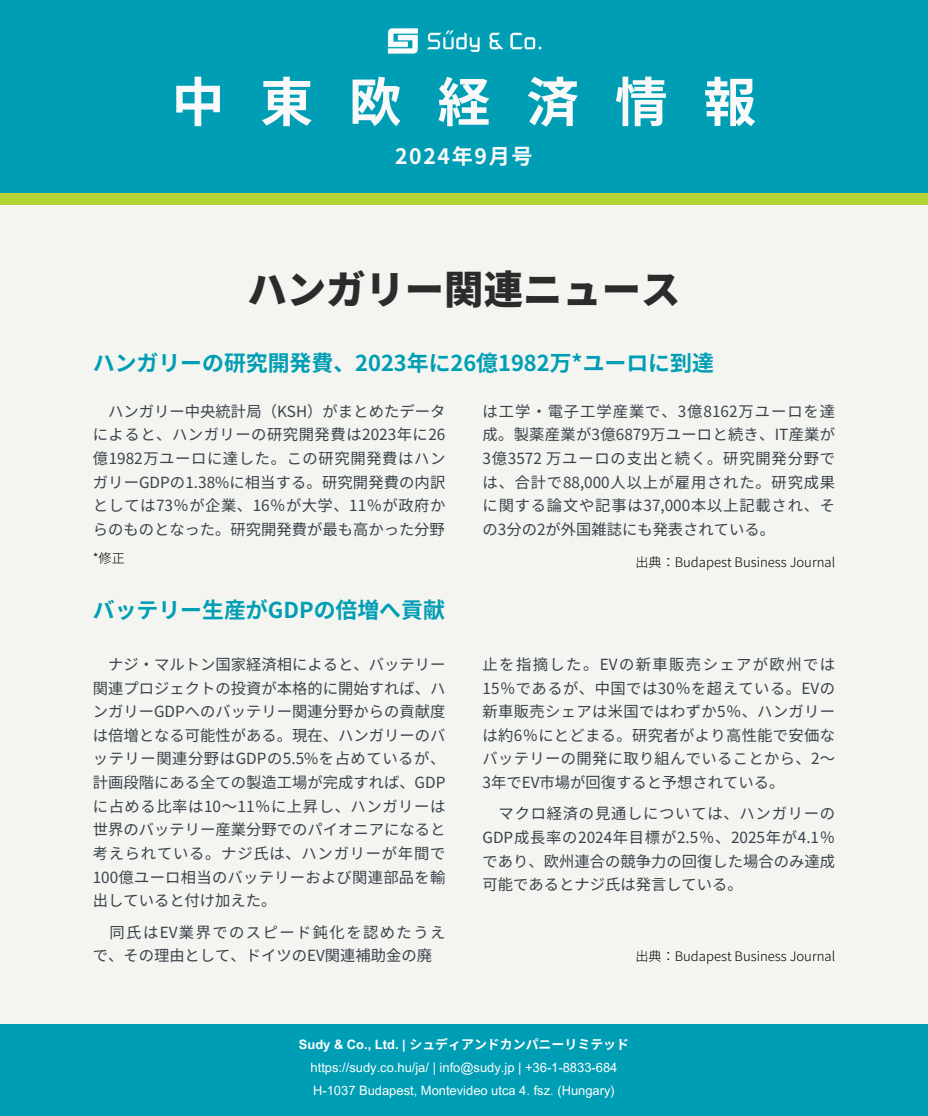
<style>
.page{position:relative;width:928px;height:1116px;background:#f4f5f0}
.page>*{position:absolute;margin:0;border:0;box-sizing:border-box;transform-origin:0 0}
.t1{font:700 53.02px "Noto Sans JP";letter-spacing:.67em;color:#f9f9f9}
.t2{font:900 39.38px "Noto Sans JP";color:#2a2c2c}
.t3{font:700 21.88px "Noto Sans JP";color:#009eb4}
.t4{font:700 21.18px "Noto Sans JP";letter-spacing:.08em;color:#f9f9f9}
.t5{font:15.31px/23.6px "Noto Sans JP";color:#39434c;text-align:justify}
.t6{font:15.31px/23.6px "Noto Sans JP";letter-spacing:.045em;color:#39434c}
.t7{font:300 13.12px "Noto Sans JP";color:#000}
.t8{font:12.95px "Arial MT Pro";color:#fdfefe}
.t9{font:700 12.95px "Noto Sans CJ Ksc";color:#fdfefe}
.s1{font-family:"Arial MT Pro"}
</style>
<div class="page">
<div style="left:0;top:0;width:928px;height:202px;background:#009eb4"></div>
<div style="left:0;top:1024px;width:928px;height:92px;background:#009eb4"></div>
<img style="left:387px;top:28px;width:155px;height:26px">
<div style="left:0;top:193px;width:928px;height:12px;background:#b3d334"></div>
<h1 class="t1" style="left:172px;top:60px;width:586px">中東欧経済情報</h1>
<h4 class="t4" style="left:395px;top:140px;width:139px">2024年9月号</h4>
<h2 class="t2" style="left:247px;top:259px;width:435px">ハンガリー関連ニュース</h2>
<h4 class="t3" style="left:93px;top:346px;width:623px">ハンガリーの研究開発費、2023年に26億1982万*ユーロに到達</h4>
<h5 class="t5" style="left:93px;top:398px;width:354px;text-indent:15px">ハンガリー中央統計局（KSH）がまとめたデータによると、ハンガリーの研究開発費は2023年に26億1982万ユーロに達した。この研究開発費はハンガリーGDPの1.38%に相当する。研究開発費の内訳としては73％が企業、16％が大学、11％が政府からのものとなった。研究開発費が最も高かった分野</h5>
<h5 class="t5" style="left:483px;top:398px;width:354px">は工学・ 電子工学産業で、3億8162万ユーロを達成。製薬産業が3億6879万ユーロと続き、IT産業が3億3572 万ユーロの支出と続く。研究開発分野では、合計で88,000人以上が雇用された。研究成果に関する論文や記事は37,000本以上記載され、その3分の2が外国雑誌にも発表されている。</h5>
<p class="t7" style="left:93px;top:548px;width:34px">*修正</p>
<h5 class="t3" style="left:93px;top:592px;width:354px">バッテリー生産がGDPの倍増へ貢献</h5>
<h5 class="t5" style="left:93px;top:651px;width:354px;text-indent:15px">ナジ・ マルトン国家経済相によると、バッテリー関連プロジェクトの投資が本格的に開始すれば、ハンガリーGDPへのバッテリー関連分野からの貢献度は倍増となる可能性がある。現在、ハンガリーのバッテリー関連分野はGDPの5.5%を占めているが、計画段階にある全ての製造工場が完成すれば、GDPに占める比率は10～11％に上昇し、ハンガリーは世界のバッテリー産業分野でのパイオニアになると考えられている。ナジ氏は、ハンガリーが年間で100億ユーロ相当のバッテリーおよび関連部品を輸出していると付け加えた。</h5>
<h5 class="t6" style="left:93px;top:919px;width:354px;text-indent:17px">同氏はEV業界でのスピード鈍化を認めたうえで、その理由として、ドイツのEV関連補助金の廃</h5>
<h3 class="t7" style="left:635px;top:551px;width:201px">出典：Budapest Business Journal</h3>
<p class="t5" style="left:483px;top:651px;width:354px">止を指摘した。EVの新車販売シェアが欧州では15％であるが、中国では30％を超えている。EVの新車販売シェアは米国ではわずか5％、ハンガリーは約6％にとどまる。研究者がより高性能で安価なバッテリーの開発に取り組んでいることから、2～3年でEV市場が回復すると予想されている。</p>
<p class="t5" style="left:483px;top:801px;width:354px;text-indent:16px">マクロ経済の見通しについては、ハンガリーのGDP成長率の2024年目標が2.5％、2025年が4.1％であり、欧州連合の競争力の回復した場合のみ達成可能であるとナジ氏は発言している。</p>
<p class="t7" style="left:635px;top:946px;width:201px">出典：Budapest Business Journal</p>
<p class="t9" style="left:299px;top:1034px;width:332px"><span class="s1">Sudy &amp; Co., Ltd. |</span> シュディアンドカンパニーリミテッド</p>
<h5 class="t8" style="left:311px;top:1063px;width:308px">https://sudy.co.hu/ja/ | info@sudy.jp | +36-1-8833-684</h5>
<p class="t8" style="left:313px;top:1086px;width:303px">H-1037 Budapest, Montevideo utca 4. fsz. (Hungary)</p>
</div>
